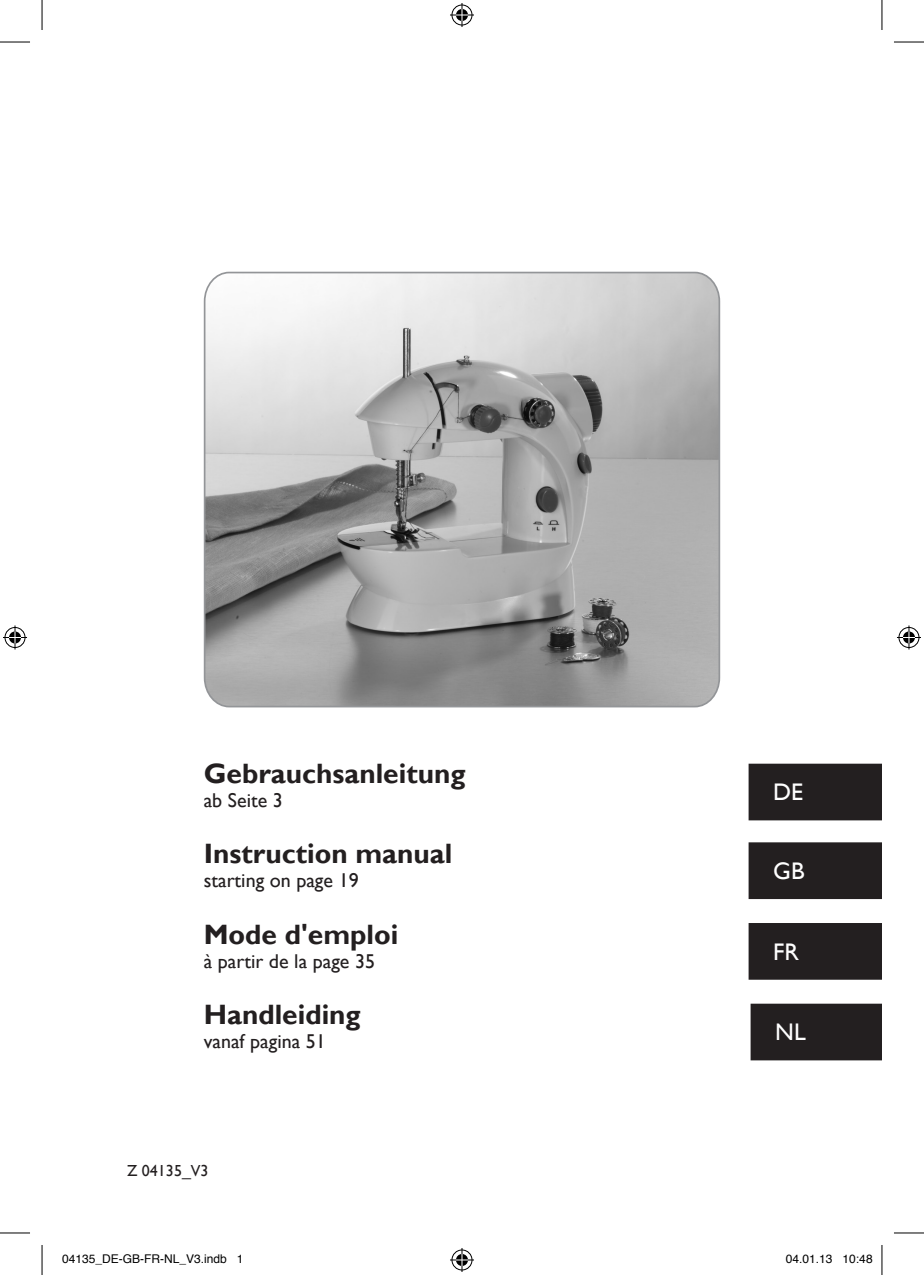
<style>
.page{position:relative;width:924px;height:1275px;background:#fff}
.page>*{position:absolute;margin:0;border:0;box-sizing:border-box;transform-origin:0 0}
.t1{font:700 28px "Gill Sans";color:#231f20}
.t2{font:24px "Gill Sans";color:#fff}
.t3{font:20px "Gill Sans";color:#231f20}
.t4{font:16px "Gill Sans";color:#231f20}
.t5{font:12px "Helvetica";color:#000}
</style>
<div class="page">
<svg style="left:203px;top:271px;width:517px;height:437px;background:#afafaf"></svg>
<div style="left:748px;top:763px;width:133px;height:57px;background:#231f20"></div>
<div style="left:748px;top:842px;width:133px;height:57px;background:#231f20"></div>
<div style="left:750px;top:1003px;width:131px;height:57px;background:#231f20"></div>
<div style="left:748px;top:923px;width:133px;height:56px;background:#231f20"></div>
<hr style="left:0;top:42px;width:30px;height:1px;background:#000">
<hr style="left:893px;top:42px;width:30px;height:1px;background:#000">
<hr style="left:0;top:1232px;width:30px;height:1px;background:#000">
<hr style="left:893px;top:1232px;width:30px;height:1px;background:#000">
<hr style="left:42px;top:0;width:1px;height:30px;background:#000">
<hr style="left:42px;top:1245px;width:1px;height:30px;background:#000">
<hr style="left:881px;top:0;width:1px;height:30px;background:#000">
<hr style="left:881px;top:1245px;width:1px;height:30px;background:#000">
<svg style="left:450px;top:3px;width:24px;height:24px"></svg>
<svg style="left:450px;top:1248px;width:24px;height:24px"></svg>
<svg style="left:3px;top:625px;width:24px;height:24px"></svg>
<svg style="left:897px;top:625px;width:23px;height:24px"></svg>
<p class="t1" style="left:204px;top:756px;width:263px">Gebrauchsanleitung</p>
<p class="t3" style="left:204px;top:788px;width:81px">ab Seite 3</p>
<p class="t1" style="left:204px;top:837px;width:250px">Instruction manual</p>
<p class="t3" style="left:204px;top:869px;width:156px">starting on page 19</p>
<p class="t1" style="left:204px;top:917px;width:196px">Mode d'emploi</p>
<p class="t3" style="left:204px;top:949px;width:173px">à partir de la page 35</p>
<p class="t1" style="left:204px;top:997px;width:158px">Handleiding</p>
<p class="t3" style="left:204px;top:1029px;width:123px">vanaf pagina 51</p>
<p class="t4" style="left:127px;top:1161px;width:83px">Z 04135_V3</p>
<p class="t2" style="left:773px;top:778px;width:31px">DE</p>
<p class="t2" style="left:773px;top:857px;width:33px">GB</p>
<p class="t2" style="left:773px;top:937px;width:27px">FR</p>
<p class="t2" style="left:775px;top:1018px;width:32px">NL</p>
<p class="t5" style="left:62px;top:1249px;width:183px">04135_DE-GB-FR-NL_V3.indb 1</p>
<p class="t5" style="left:785px;top:1249px;width:88px">04.01.13 10:48</p>
</div>
